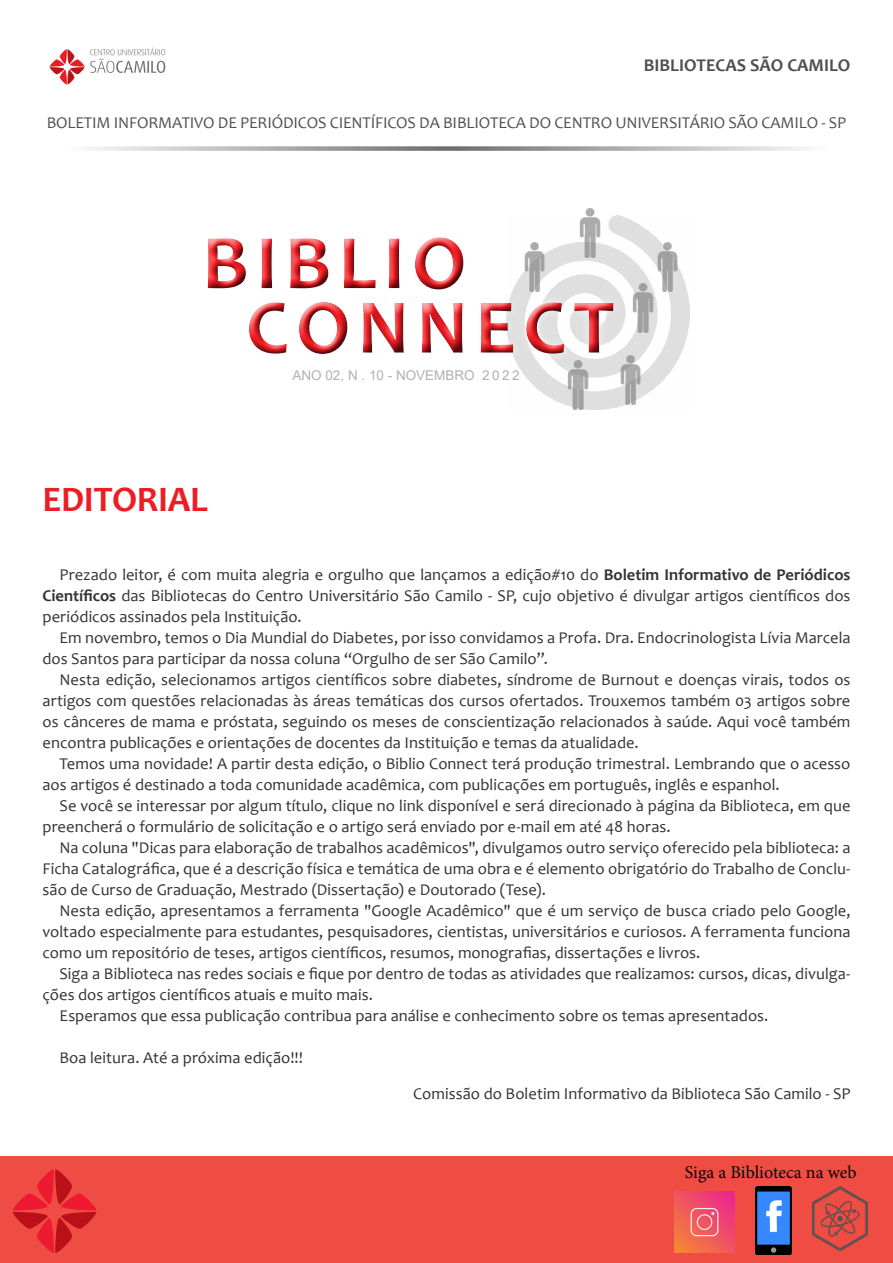
<style>
.page{position:relative;width:893px;height:1263px;background:#fff}
.page>*{position:absolute;margin:0;border:0;box-sizing:border-box;transform-origin:0 0}
.t1{font:700 78px/64.5px "Candara";letter-spacing:.09em;color:#ee1d23}
.t2{font:700 36px "Candara";letter-spacing:-.01em;color:#ee1d23}
.t3{font:18px "Minion Pro";letter-spacing:-.005em;color:#040503}
.t4{font:700 18px "Candara";color:#4f5050}
.t5{font:16.5px/21px "Candara";letter-spacing:.005em;color:#323332}
.t6{font:16.5px "Candara";letter-spacing:-.01em;color:#4f5050}
.t7{font:13.5px "Arial";color:#b0b1b5}
.s1{font-weight:700}
</style>
<div class="page">
<div style="left:0;top:1157px;width:893px;height:106px;background:#ef4d44"></div>
<svg style="left:13px;top:1169px;width:84px;height:84px"></svg>
<img style="left:812px;top:1187px;width:55px;height:64px">
<img style="left:755px;top:1187px;width:36px;height:67px">
<img style="left:674px;top:1192px;width:61px;height:60px">
<img style="left:517px;top:216px;width:173px;height:193px">
<img style="left:49px;top:47px;width:117px;height:38px">
<svg style="left:89px;top:146px;width:718px;height:5px;background:#b7b8b9"></svg>
<div style="left:197px;top:227px;width:425px;height:132px;background:#fff"></div>
<div style="left:199px;top:231px;width:425px;height:133px;background:#231f20;opacity:.75"></div>
<img style="left:578px;top:208px;width:24px;height:50px">
<img style="left:522px;top:242px;width:25px;height:49px">
<img style="left:655px;top:242px;width:25px;height:49px">
<img style="left:631px;top:283px;width:24px;height:50px">
<img style="left:618px;top:355px;width:25px;height:49px">
<img style="left:565px;top:360px;width:25px;height:49px">
<p class="t4" style="left:644px;top:54px;width:208px">BIBLIOTECAS SÃO CAMILO</p>
<p class="t6" style="left:47px;top:112px;width:801px">BOLETIM INFORMATIVO DE PERIÓDICOS CIENTÍFICOS DA BIBLIOTECA DO CENTRO UNIVERSITÁRIO SÃO CAMILO - SP</p>
<h1 class="t1" style="left:246px;top:230px;width:370px;text-indent:-44px">BIBLIO<br>CONNECT</h1>
<p class="t7" style="left:292px;top:366px;width:229px">ANO 02, N . 10 - NOVEMBRO 2 0 2 2</p>
<p class="t2" style="left:43px;top:477px;width:167px">EDITORIAL</p>
<p class="t5" style="left:43px;top:564px;width:809px;text-align:right">Prezado leitor, é com muita alegria e orgulho que lançamos a edição#10 do <span class="s1">Boletim Informativo de Periódicos<br>Científicos</span> das Bibliotecas do Centro Universitário São Camilo - SP, cujo objetivo é divulgar artigos científicos dos</p>
<p class="t5" style="left:43px;top:606px;width:261px">periódicos assinados pela Instituição.</p>
<p class="t5" style="left:60px;top:627px;width:792px">Em novembro, temos o Dia Mundial do Diabetes, por isso convidamos a Profa. Dra. Endocrinologista Lívia Marcela</p>
<p class="t5" style="left:43px;top:648px;width:507px">dos Santos para participar da nossa coluna “Orgulho de ser São Camilo”.</p>
<p class="t5" style="left:60px;top:669px;width:792px">Nesta edição, selecionamos artigos científicos sobre diabetes, síndrome de Burnout e doenças virais, todos os</p>
<p class="t5" style="left:43px;top:690px;width:809px">artigos com questões relacionadas às áreas temáticas dos cursos ofertados. Trouxemos também 03 artigos sobre</p>
<p class="t5" style="left:43px;top:711px;width:809px">os cânceres de mama e próstata, seguindo os meses de conscientização relacionados à saúde. Aqui você também</p>
<p class="t5" style="left:43px;top:732px;width:598px">encontra publicações e orientações de docentes da Instituição e temas da atualidade.</p>
<p class="t5" style="left:60px;top:753px;width:792px">Temos uma novidade! A partir desta edição, o Biblio Connect terá produção trimestral. Lembrando que o acesso</p>
<p class="t5" style="left:43px;top:774px;width:739px">aos artigos é destinado a toda comunidade acadêmica, com publicações em português, inglês e espanhol.</p>
<p class="t5" style="left:60px;top:795px;width:792px">Se você se interessar por algum título, clique no link disponível e será direcionado à página da Biblioteca, em que</p>
<p class="t5" style="left:43px;top:816px;width:630px">preencherá o formulário de solicitação e o artigo será enviado por e-mail em até 48 horas.</p>
<p class="t5" style="left:60px;top:837px;width:792px">Na coluna "Dicas para elaboração de trabalhos acadêmicos", divulgamos outro serviço oferecido pela biblioteca: a</p>
<p class="t5" style="left:43px;top:858px;width:809px">Ficha Catalográfica, que é a descrição física e temática de uma obra e é elemento obrigatório do Trabalho de Conclu-</p>
<p class="t5" style="left:43px;top:879px;width:505px">são de Curso de Graduação, Mestrado (Dissertação) e Doutorado (Tese).</p>
<p class="t5" style="left:60px;top:900px;width:792px">Nesta edição, apresentamos a ferramenta "Google Acadêmico" que é um serviço de busca criado pelo Google,</p>
<p class="t5" style="left:43px;top:921px;width:809px">voltado especialmente para estudantes, pesquisadores, cientistas, universitários e curiosos. A ferramenta funciona como um repositório de teses, artigos científicos, resumos, monografias, dissertações e livros.</p>
<p class="t5" style="left:43px;top:963px;width:809px;text-indent:17px">Siga a Biblioteca nas redes sociais e fique por dentro de todas as atividades que realizamos: cursos, dicas, divulga&shy;ções dos artigos científicos atuais e muito mais.</p>
<p class="t5" style="left:60px;top:1005px;width:710px">Esperamos que essa publicação contribua para análise e conhecimento sobre os temas apresentados.</p>
<p class="t5" style="left:60px;top:1047px;width:245px">Boa leitura. Até a próxima edição!!!</p>
<p class="t5" style="left:413px;top:1083px;width:439px">Comissão do Boletim Informativo da Biblioteca São Camilo - SP</p>
<p class="t3" style="left:685px;top:1160px;width:173px">Siga a Biblioteca na web</p>
</div>
